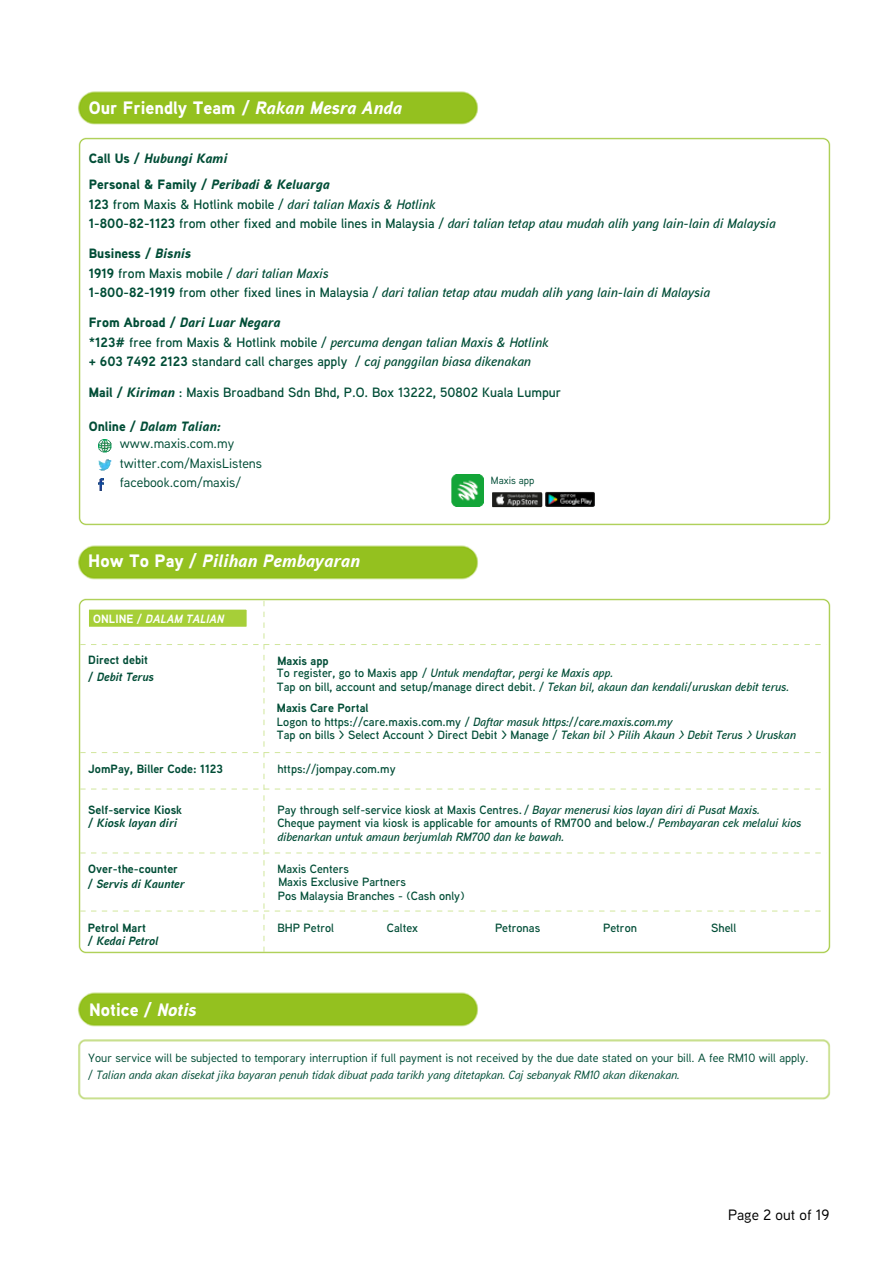
<style>
.page{position:relative;width:894px;height:1263px;background:#fff}
.page>*{position:absolute;margin:0;border:0;box-sizing:border-box;transform-origin:0 0}
.t1{font:900 18px "Aaux Next";color:#fff}
.t2{font:italic 900 18px "Aaux Next";color:#fff}
.t3{font:500 15px "Aaux Next";color:#000}
.t4{font:italic 600 13.5px/19.4px "Aaux Next";color:#004d36}
.t5{font:500 13.5px/17.5px "Aaux Next";color:#004d36}
.t6{font:600 13.5px "Aaux Next";color:#004d36}
.t7{font:italic 900 13.5px/26.7px "Aaux Next";color:#004d36}
.t8{font:italic 600 12px/12.1px "Aaux Next";color:#004d36}
.t9{font:600 12px/21.6px "Aaux Next";color:#004d36}
.t10{font:500 12px "Aaux Next";color:#004d36}
.t11{font:italic 500 12px "Aaux Next";color:#004d36}
.t12{font:700 12px "Aaux Next";color:#004d36}
.t13{font:italic 700 12px "Aaux Next";color:#004d36}
.t14{font:italic 700 12px "Aaux Next";color:#fff}
.t15{font:500 10.5px "Aaux Next";color:#004d36}
.s1{font-style:italic}
.s2{font-style:normal}
.s3{font-weight:700;font-style:normal}
.s4{font-weight:900;font-style:normal}
.s5{font-weight:900}
.s6{font-weight:900;font-style:italic}
.s7{font-weight:700}
</style>
<div class="page">
<img style="left:78px;top:91px;width:400px;height:34px">
<img style="left:78px;top:137px;width:753px;height:389px">
<svg style="left:98px;top:440px;width:13px;height:12px"></svg>
<svg style="left:98px;top:459px;width:13px;height:11px"></svg>
<img style="left:451px;top:475px;width:32px;height:32px">
<svg style="left:98px;top:478px;width:6px;height:12px"></svg>
<img style="left:491px;top:490px;width:51px;height:18px">
<img style="left:545px;top:491px;width:49px;height:16px">
<img style="left:78px;top:545px;width:400px;height:35px">
<img style="left:78px;top:598px;width:753px;height:356px">
<img style="left:78px;top:992px;width:400px;height:35px">
<img style="left:78px;top:1039px;width:753px;height:61px">
<svg style="left:80px;top:601px;width:745px;height:351px"></svg>
<h1 class="t1" style="left:89px;top:94px;width:314px">Our Friendly Team <span class="s1">/ Rakan Mesra Anda</span></h1>
<p class="t7" style="left:89px;top:144px;width:242px"><span class="s2">Call Us /</span> Hubungi Kami<br><span class="s2">Personal &amp; Family /</span> Peribadi &amp; Keluarga</p>
<p class="t4" style="left:89px;top:194px;width:688px"><span class="s3">123</span> <span class="s2">from Maxis &amp; Hotlink mobile</span> / dari talian Maxis &amp; Hotlink<br><span class="s3">1-800-82-1123</span> <span class="s2">from other fixed and mobile lines in Malaysia</span> / dari talian tetap atau mudah alih yang lain-lain di Malaysia</p>
<p class="t4" style="left:89px;top:244px;width:622px"><span class="s4">Business /</span> <span class="s5">Bisnis<br></span><span class="s3">1919</span> <span class="s2">from Maxis mobile</span> / dari talian Maxis<br><span class="s3">1-800-82-1919</span> <span class="s2">from other fixed lines in Malaysia</span> / dari talian tetap atau mudah alih yang lain-lain di Malaysia</p>
<p class="t4" style="left:89px;top:313px;width:461px"><span class="s4">From Abroad /</span> <span class="s5">Dari Luar Negara<br></span><span class="s3">*123#</span> <span class="s2">free from Maxis &amp; Hotlink mobile</span> / percuma dengan talian Maxis &amp; Hotlink <span class="s3">+ 603 7492 2123</span> <span class="s2">standard call charges apply</span> / caj panggilan biasa dikenakan</p>
<p class="t6" style="left:89px;top:382px;width:474px"><span class="s5">Mail /</span> <span class="s6">Kiriman</span> : Maxis Broadband Sdn Bhd, P.O. Box 13222, 50802 Kuala Lumpur</p>
<p class="t5" style="left:120px;top:417px;width:116px;text-indent:-31px"><span class="s5">Online</span> <span class="s6">/ Dalam Talian: </span>www.maxis.com.my</p>
<p class="t5" style="left:120px;top:454px;width:144px">twitter.com/MaxisListens</p>
<p class="t15" style="left:490px;top:473px;width:45px">Maxis app</p>
<p class="t5" style="left:120px;top:473px;width:123px">facebook.com/maxis/</p>
<h1 class="t2" style="left:88px;top:548px;width:273px"><span class="s2">How To Pay</span> / Pilihan Pembayaran</h1>
<p class="t14" style="left:93px;top:610px;width:132px"><span class="s2">ONLINE</span> / DALAM TALIAN</p>
<p class="t12" style="left:88px;top:651px;width:61px">Direct debit</p>
<p class="t8" style="left:277px;top:654px;width:337px"><span class="s3">Maxis app<br></span><span class="s2">To register, go to Maxis app</span> / Untuk mendaftar, pergi ke Maxis app.</p>
<p class="t13" style="left:88px;top:668px;width:67px">/ Debit Terus</p>
<p class="t9" style="left:277px;top:675px;width:513px">Tap on bill, account and setup/manage direct debit. <span class="s1">/ Tekan bil, akaun dan kendali/uruskan debit terus.<br></span><span class="s7">Maxis Care Portal</span></p>
<p class="t8" style="left:277px;top:714px;width:520px;line-height:13.5px"><span class="s2">Logon to https://care.maxis.com.my</span> / Daftar masuk https://care.maxis.com.my<br><span class="s2">Tap on bills &gt; Select Account &gt; Direct Debit &gt; Manage</span> / Tekan bil &gt; Pilih Akaun &gt; Debit Terus &gt; Uruskan</p>
<p class="t12" style="left:88px;top:760px;width:136px">JomPay, Biller Code: 1123</p>
<p class="t9" style="left:277px;top:757px;width:120px">https://jompay.com.my</p>
<p class="t12" style="left:88px;top:801px;width:95px">Self-service Kiosk</p>
<p class="t9" style="left:277px;top:799px;width:483px">Pay through self-service kiosk at Maxis Centres. <span class="s1">/ Bayar menerusi kios layan diri di Pusat Maxis.</span></p>
<p class="t13" style="left:88px;top:814px;width:90px">/ Kiosk layan diri</p>
<p class="t8" style="left:277px;top:816px;width:525px;line-height:14px"><span class="s2">Cheque payment via kiosk is applicable for amounts of RM700 and below.</span>/ Pembayaran cek melalui kios dibenarkan untuk amaun berjumlah RM700 dan ke bawah.</p>
<p class="t12" style="left:88px;top:860px;width:91px">Over-the-counter</p>
<p class="t9" style="left:277px;top:858px;width:73px">Maxis Centers</p>
<p class="t13" style="left:88px;top:875px;width:98px">/ Servis di Kaunter</p>
<p class="t9" style="left:278px;top:875px;width:188px;line-height:13.5px">Maxis Exclusive Partners<br>Pos Malaysia Branches - (Cash only)</p>
<p class="t12" style="left:88px;top:919px;width:60px">Petrol Mart</p>
<p class="t9" style="left:277px;top:916px;width:58px">BHP Petrol</p>
<p class="t9" style="left:387px;top:916px;width:33px">Caltex</p>
<p class="t9" style="left:495px;top:916px;width:47px">Petronas</p>
<p class="t9" style="left:603px;top:916px;width:35px">Petron</p>
<p class="t9" style="left:711px;top:916px;width:26px">Shell</p>
<p class="t13" style="left:88px;top:932px;width:72px">/ Kedai Petrol</p>
<h1 class="t1" style="left:89px;top:996px;width:109px">Notice <span class="s1">/ Notis</span></h1>
<p class="t10" style="left:88px;top:1049px;width:721px">Your service will be subjected to temporary interruption if full payment is not received by the due date stated on your bill. A fee RM10 will apply.</p>
<p class="t11" style="left:88px;top:1067px;width:592px">/ Talian anda akan disekat jika bayaran penuh tidak dibuat pada tarikh yang ditetapkan. Caj sebanyak RM10 akan dikenakan.</p>
<p class="t3" style="left:727px;top:1204px;width:103px">Page 2 out of 19</p>
</div>
